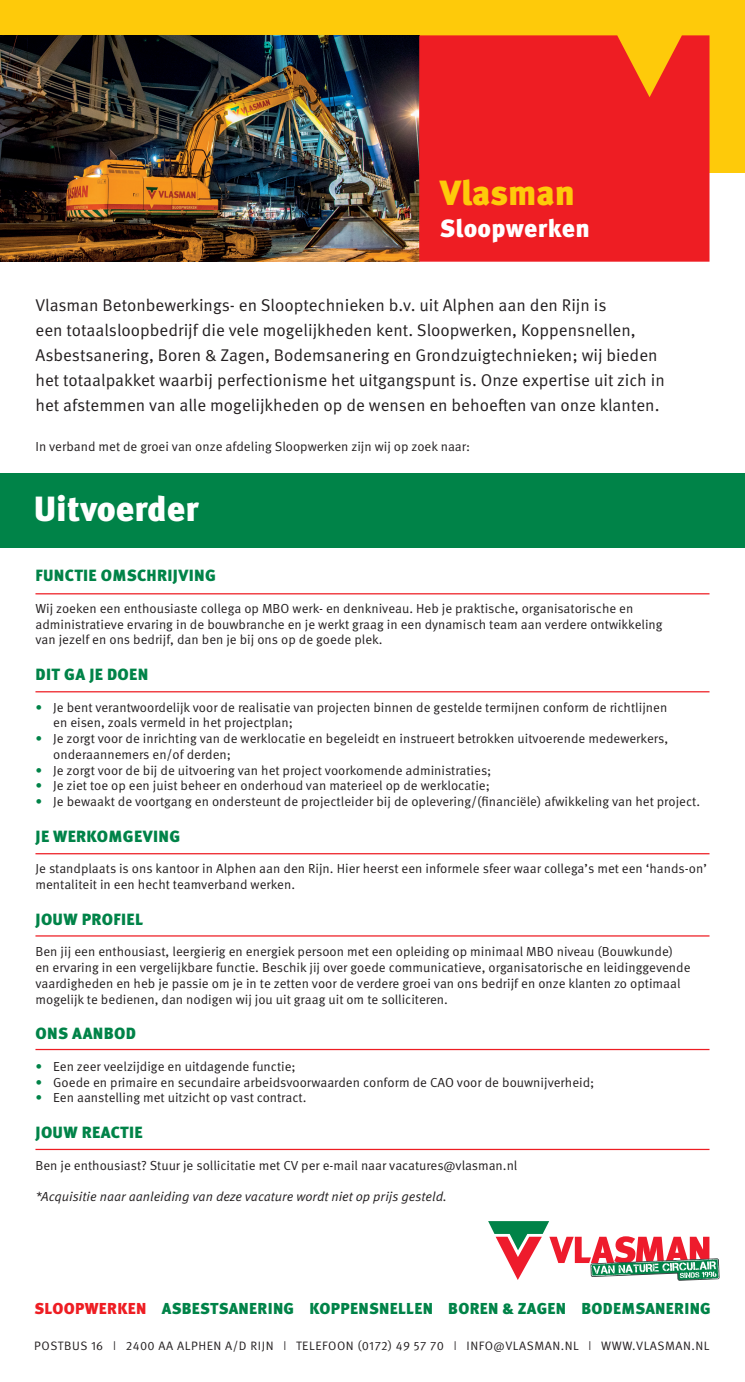
<style>
.page{position:relative;width:745px;height:1382px;background:#fff}
.page>*{position:absolute;margin:0;border:0;box-sizing:border-box;transform-origin:0 0}
.t1{font:900 35px "Meta Pro";color:#fff}
.t2{font:900 35px "Meta Pro";letter-spacing:-.005em;color:#feca0a}
.t3{font:900 25px "Meta Pro";letter-spacing:.01em;color:#fff}
.t4{font:17px/25px "Meta Pro Norm";color:#231f20}
.t5{font:900 16.25px "Meta Pro";letter-spacing:.02em;color:#008348}
.t6{font:900 15.88px "Meta Pro";letter-spacing:.02em;color:#008348}
.t7{font:13.12px/15.8px "Meta Pro Norm";color:#231f20}
.t8{font:13.12px "Meta Pro Norm Ita";color:#231f20}
.t9{font:12.25px "Meta Pro Norm";letter-spacing:.045em;color:#231f20}
.s1{color:#008348}
.s2{color:#ee1d23}
.s3{font-family:"Helvetica Neue";font-weight:300}
</style>
<div class="page">
<div style="left:0;top:0;width:744px;height:173px;background:#feca0a"></div>
<svg style="left:488px;top:1221px;width:230px;height:60px"></svg>
<img style="left:0;top:35px;width:419px;height:227px">
<div style="left:419px;top:35px;width:290px;height:227px;background:#ee1d23"></div>
<hr style="left:35px;top:593px;width:674px;height:1px;background:#ee1d23">
<hr style="left:35px;top:691px;width:674px;height:1px;background:#ee1d23">
<hr style="left:35px;top:853px;width:674px;height:1px;background:#ee1d23">
<hr style="left:35px;top:935px;width:674px;height:2px;background:#ee1d23">
<hr style="left:35px;top:1049px;width:674px;height:1px;background:#ee1d23">
<hr style="left:35px;top:1149px;width:674px;height:1px;background:#ee1d23">
<div style="left:0;top:473px;width:744px;height:74px;background:#008348"></div>
<h1 class="t2" style="left:439px;top:165px;width:137px">Vlasman</h1>
<h2 class="t3" style="left:439px;top:209px;width:151px">Sloopwerken</h2>
<p class="t4" style="left:35px;top:291px;width:630px">Vlasman Betonbewerkings- en Slooptechnieken b.v. uit Alphen aan den Rijn is<br>een totaalsloopbedrijf die vele mogelijkheden kent. Sloopwerken, Koppensnellen, Asbestsanering, Boren &amp; Zagen, Bodemsanering en Grondzuigtechnieken; wij bieden het totaalpakket waarbij perfectionisme het uitgangspunt is. Onze expertise uit zich in het afstemmen van alle mogelijkheden op de wensen en behoeften van onze klanten.</p>
<p class="t7" style="left:35px;top:438px;width:436px">In verband met de groei van onze afdeling Sloopwerken zijn wij op zoek naar:</p>
<h1 class="t1" style="left:34px;top:481px;width:167px">Uitvoerder</h1>
<p class="t5" style="left:36px;top:563px;width:182px">FUNCTIE OMSCHRIJVING</p>
<p class="t7" style="left:35px;top:600px;width:628px">Wij zoeken een enthousiaste collega op MBO werk- en denkniveau. Heb je praktische, organisatorische en administratieve ervaring in de bouwbranche en je werkt graag in een dynamisch team aan verdere ontwikkeling van jezelf en ons bedrijf, dan ben je bij ons op de goede plek.</p>
<p class="t5" style="left:36px;top:661px;width:114px">DIT GA JE DOEN</p>
<p class="t7" style="left:53px;top:698px;width:615px;text-indent:-18px"><span class="s1">•</span> Je bent verantwoordelijk voor de realisatie van projecten binnen de gestelde termijnen conform de richtlijnen en eisen, zoals vermeld in het projectplan;</p>
<p class="t7" style="left:53px;top:730px;width:616px;text-indent:-18px"><span class="s1">•</span> Je zorgt voor de inrichting van de werklocatie en begeleidt en instrueert betrokken uitvoerende medewerkers, onderaannemers en/of derden;</p>
<p class="t7" style="left:35px;top:761px;width:457px"><span class="s1">•</span> Je zorgt voor de bij de uitvoering van het project voorkomende administraties;</p>
<p class="t7" style="left:35px;top:777px;width:456px"><span class="s1">•</span> Je ziet toe op een juist beheer en onderhoud van materieel op de werklocatie;</p>
<p class="t7" style="left:35px;top:793px;width:665px"><span class="s1">•</span> Je bewaakt de voortgang en ondersteunt de projectleider bij de oplevering/(financiële) afwikkeling van het project.</p>
<p class="t5" style="left:36px;top:823px;width:146px">JE WERKOMGEVING</p>
<p class="t7" style="left:35px;top:860px;width:672px">Je standplaats is ons kantoor in Alphen aan den Rijn. Hier heerst een informele sfeer waar collega’s met een ‘hands-on’ mentaliteit in een hecht teamverband werken.</p>
<p class="t5" style="left:36px;top:906px;width:109px">JOUW PROFIEL</p>
<p class="t7" style="left:35px;top:943px;width:656px">Ben jij een enthousiast, leergierig en energiek persoon met een opleiding op minimaal MBO niveau (Bouwkunde)<br>en ervaring in een vergelijkbare functie. Beschik jij over goede communicatieve, organisatorische en leidinggevende vaardigheden en heb je passie om je in te zetten voor de verdere groei van ons bedrijf en onze klanten zo optimaal mogelijk te bedienen, dan nodigen wij jou uit graag uit om te solliciteren.</p>
<p class="t5" style="left:36px;top:1021px;width:102px">ONS AANBOD</p>
<p class="t7" style="left:35px;top:1058px;width:262px"><span class="s1">•</span> Een zeer veelzijdige en uitdagende functie;</p>
<p class="t7" style="left:35px;top:1073px;width:560px"><span class="s1">•</span> Goede en primaire en secundaire arbeidsvoorwaarden conform de CAO voor de bouwnijverheid;</p>
<p class="t7" style="left:35px;top:1089px;width:272px"><span class="s1">•</span> Een aanstelling met uitzicht op vast contract.</p>
<p class="t5" style="left:36px;top:1119px;width:109px">JOUW REACTIE</p>
<p class="t7" style="left:35px;top:1156px;width:483px">Ben je enthousiast? Stuur je sollicitatie met CV per e-mail naar vacatures@vlasman.nl</p>
<p class="t8" style="left:35px;top:1187px;width:412px">*Acquisitie naar aanleiding van deze vacature wordt niet op prijs gesteld.</p>
<p class="t6" style="left:34px;top:1295px;width:677px"><span class="s2">SLOOPWERKEN</span> ASBESTSANERING KOPPENSNELLEN BOREN &amp; ZAGEN BODEMSANERING</p>
<p class="t9" style="left:34px;top:1337px;width:676px">POSTBUS 16 <span class="s3">l</span> 2400 AA ALPHEN A/D RIJN <span class="s3">l</span> TELEFOON (0172) 49 57 70 <span class="s3">l</span> INFO@VLASMAN.NL <span class="s3">l</span> WWW.VLASMAN.NL</p>
</div>
